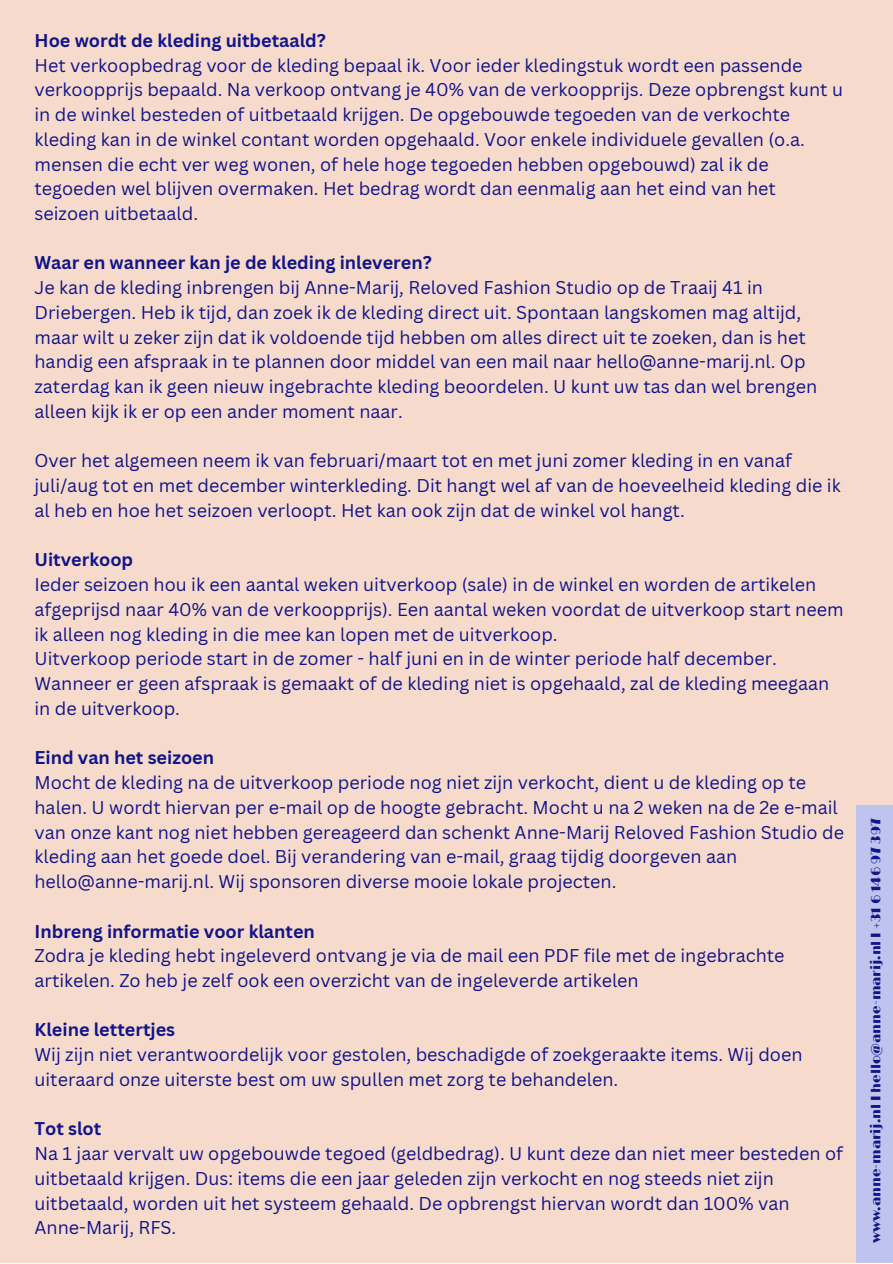
<style>
.page{position:relative;width:893px;height:1264px;background:#fff}
.page>*{position:absolute;margin:0;border:0;box-sizing:border-box;transform-origin:0 0}
.t1{font:18px/24.8px "Canva Sans";color:#121489}
.t2{font:700 18px "Canva Sans";color:#121489}
.t3{font:13.5px "Limelight";color:#121489}
</style>
<div class="page">
<div style="left:0;top:0;width:892px;height:1262px;background:#f6dbcc"></div>
<div style="left:855px;top:805px;width:37px;height:457px;background:#bec4ed"></div>
<p class="t2" style="left:34px;top:28px;width:293px">Hoe wordt de kleding uitbetaald?</p>
<p class="t1" style="left:34px;top:52px;width:810px">Het verkoopbedrag voor de kleding bepaal ik. Voor ieder kledingstuk wordt een passende verkoopprijs bepaald. Na verkoop ontvang je 40% van de verkoopprijs. Deze opbrengst kunt u in de winkel besteden of uitbetaald krijgen. De opgebouwde tegoeden van de verkochte kleding kan in de winkel contant worden opgehaald. Voor enkele individuele gevallen (o.a. mensen die echt ver weg wonen, of hele hoge tegoeden hebben opgebouwd) zal ik de tegoeden wel blijven overmaken. Het bedrag wordt dan eenmalig aan het eind van het seizoen uitbetaald.</p>
<p class="t2" style="left:34px;top:250px;width:399px">Waar en wanneer kan je de kleding inleveren?</p>
<p class="t1" style="left:34px;top:275px;width:784px">Je kan de kleding inbrengen bij Anne-Marij, Reloved Fashion Studio op de Traaij 41 in Driebergen. Heb ik tijd, dan zoek ik de kleding direct uit. Spontaan langskomen mag altijd, maar wilt u zeker zijn dat ik voldoende tijd hebben om alles direct uit te zoeken, dan is het handig een afspraak in te plannen door middel van een mail naar hello@anne-marij.nl. Op zaterdag kan ik geen nieuw ingebrachte kleding beoordelen. U kunt uw tas dan wel brengen alleen kijk ik er op een ander moment naar.</p>
<p class="t1" style="left:34px;top:448px;width:807px">Over het algemeen neem ik van februari/maart tot en met juni zomer kleding in en vanaf juli/aug tot en met december winterkleding. Dit hangt wel af van de hoeveelheid kleding die ik al heb en hoe het seizoen verloopt. Het kan ook zijn dat de winkel vol hangt.</p>
<p class="t2" style="left:34px;top:547px;width:100px">Uitverkoop</p>
<p class="t1" style="left:34px;top:571px;width:810px">Ieder seizoen hou ik een aantal weken uitverkoop (sale) in de winkel en worden de artikelen afgeprijsd naar 40% van de verkoopprijs). Een aantal weken voordat de uitverkoop start neem ik alleen nog kleding in die mee kan lopen met de uitverkoop.</p>
<p class="t1" style="left:34px;top:646px;width:744px">Uitverkoop periode start in de zomer - half juni en in de winter periode half december.</p>
<p class="t1" style="left:34px;top:670px;width:796px">Wanneer er geen afspraak is gemaakt of de kleding niet is opgehaald, zal de kleding meegaan in de uitverkoop.</p>
<p class="t2" style="left:34px;top:745px;width:181px">Eind van het seizoen</p>
<p class="t1" style="left:34px;top:769px;width:811px">Mocht de kleding na de uitverkoop periode nog niet zijn verkocht, dient u de kleding op te halen. U wordt hiervan per e-mail op de hoogte gebracht. Mocht u na 2 weken na de 2e e-mail van onze kant nog niet hebben gereageerd dan schenkt Anne-Marij Reloved Fashion Studio de kleding aan het goede doel. Bij verandering van e-mail, graag tijdig doorgeven aan hello@anne-marij.nl. Wij sponsoren diverse mooie lokale projecten.</p>
<p class="t2" style="left:34px;top:918px;width:282px">Inbreng informatie voor klanten</p>
<p class="t1" style="left:34px;top:942px;width:751px">Zodra je kleding hebt ingeleverd ontvang je via de mail een PDF file met de ingebrachte artikelen. Zo heb je zelf ook een overzicht van de ingeleverde artikelen</p>
<p class="t2" style="left:34px;top:1017px;width:142px">Kleine lettertjes</p>
<p class="t1" style="left:34px;top:1041px;width:769px">Wij zijn niet verantwoordelijk voor gestolen, beschadigde of zoekgeraakte items. Wij doen uiteraard onze uiterste best om uw spullen met zorg te behandelen.</p>
<p class="t2" style="left:34px;top:1116px;width:68px">Tot slot</p>
<p class="t1" style="left:34px;top:1140px;width:810px">Na 1 jaar vervalt uw opgebouwde tegoed (geldbedrag). U kunt deze dan niet meer besteden of uitbetaald krijgen. Dus: items die een jaar geleden zijn verkocht en nog steeds niet zijn uitbetaald, worden uit het systeem gehaald. De opbrengst hiervan wordt dan 100% van Anne-Marij, RFS.</p>
<p class="t3" style="left:868px;top:1242px;width:426px;rotate:-90deg">www.anne-marij.nl I hello@anne-marij.nl I +31 6 146 97 397</p>
</div>
